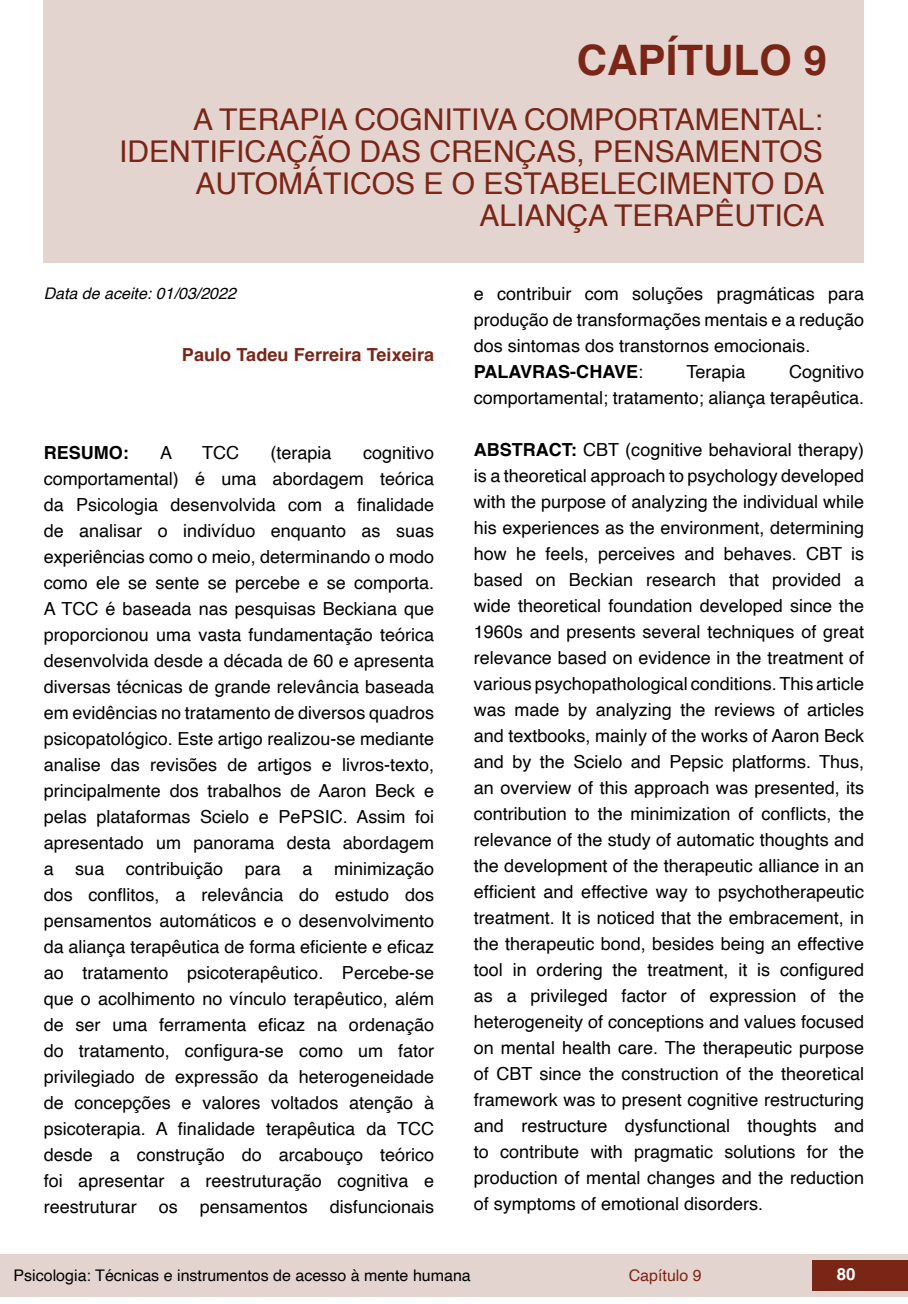
<style>
.page{position:relative;width:908px;height:1304px;background:#fff}
.page>*{position:absolute;margin:0;border:0;box-sizing:border-box;transform-origin:0 0}
.t1{font:700 42px "Helvetica";color:#7a2616}
.t2{font:30px/32px "Helvetica";color:#7a2616;text-align:right}
.t3{font:18px/26px "Helvetica";color:#000;text-align:justify}
.t4{font:700 18px "Helvetica";letter-spacing:.005em;color:#7a2616}
.t5{font:700 18px "Helvetica";color:#000}
.t6{font:700 16.8px "Helvetica";color:#fff}
.t7{font:16px "Helvetica";color:#000}
.t8{font:italic 16px "Helvetica";color:#000}
.t9{font:16px "Helvetica";color:#7a2616}
.s1{font-weight:700}
</style>
<div class="page">
<div style="left:0;top:1254px;width:906px;height:43px;background:#e4d4d0"></div>
<div style="left:812px;top:1261px;width:95px;height:30px;background:#7a2616"></div>
<div style="left:44px;top:0;width:819px;height:263px;background:#e4d4d0"></div>
<h1 class="t1" style="left:576px;top:35px;width:251px">CAPÍTULO 9</h1>
<h2 class="t2" style="left:119px;top:104px;width:706px">A TERAPIA COGNITIVA COMPORTAMENTAL:<br>IDENTIFICAÇÃO DAS CRENÇAS, PENSAMENTOS AUTOMÁTICOS E O ESTABELECIMENTO DA ALIANÇA TERAPÊUTICA</h2>
<p class="t8" style="left:44px;top:280px;width:194px">Data de aceite: 01/03/2022</p>
<p class="t4" style="left:182px;top:344px;width:253px">Paulo Tadeu Ferreira Teixeira</p>
<p class="t5" style="left:44px;top:441px;width:86px">RESUMO:</p>
<p class="t3" style="left:160px;top:440px;width:14px">A</p>
<p class="t3" style="left:202px;top:440px;width:38px">TCC</p>
<p class="t3" style="left:270px;top:440px;width:63px">(terapia</p>
<p class="t3" style="left:44px;top:440px;width:392px;text-indent:319px">cognitivo comportamental) é uma abordagem teórica da Psicologia desenvolvida com a finalidade de analisar o indivíduo enquanto as suas experiências como o meio, determinando o modo como ele se sente se percebe e se comporta.<br>A TCC é baseada nas pesquisas Beckiana que proporcionou uma vasta fundamentação teórica desenvolvida desde a década de 60 e apresenta diversas técnicas de grande relevância baseada em evidências no tratamento de diversos quadros psicopatológico. Este artigo realizou-se mediante analise das revisões de artigos e livros-texto, principalmente dos trabalhos de Aaron Beck e pelas plataformas Scielo e PePSIC. Assim foi apresentado um panorama desta abordagem a sua contribuição para a minimização dos conflitos, a relevância do estudo dos pensamentos automáticos e o desenvolvimento da aliança terapêutica de forma eficiente e eficaz ao tratamento psicoterapêutico. Percebe-se que o acolhimento no vínculo terapêutico, além de ser uma ferramenta eficaz na ordenação do tratamento, configura-se como um fator privilegiado de expressão da heterogeneidade de concepções e valores voltados atenção à psicoterapia. A finalidade terapêutica da TCC desde a construção do arcabouço teórico foi apresentar a reestruturação cognitiva e reestruturar os pensamentos disfuncionais</p>
<p class="t3" style="left:473px;top:281px;width:392px;text-align:left">e contribuir com soluções pragmáticas para produção de transformações mentais e a redução dos sintomas dos transtornos emocionais.<br><span class="s1">PALAVRAS-CHAVE</span>:</p>
<p class="t3" style="left:473px;top:359px;width:392px;text-align:right">Cognitivo<br>comportamental; tratamento; aliança terapêutica.</p>
<p class="t3" style="left:473px;top:437px;width:392px"><span class="s1">ABSTRACT:</span> CBT (cognitive behavioral therapy) is a theoretical approach to psychology developed with the purpose of analyzing the individual while his experiences as the environment, determining how he feels, perceives and behaves. CBT is based on Beckian research that provided a wide theoretical foundation developed since the 1960s and presents several techniques of great relevance based on evidence in the treatment of various psychopathological conditions. This article was made by analyzing the reviews of articles and textbooks, mainly of the works of Aaron Beck and by the Scielo and Pepsic platforms. Thus, an overview of this approach was presented, its contribution to the minimization of conflicts, the relevance of the study of automatic thoughts and the development of the therapeutic alliance in an efficient and effective way to psychotherapeutic treatment. It is noticed that the embracement, in the therapeutic bond, besides being an effective tool in ordering the treatment, it is configured as a privileged factor of expression of the heterogeneity of conceptions and values focused on mental health care. The therapeutic purpose of CBT since the construction of the theoretical framework was to present cognitive restructuring and restructure dysfunctional thoughts and to contribute with pragmatic solutions for the production of mental changes and the reduction of symptoms of emotional disorders.</p>
<p class="t3" style="left:686px;top:359px;width:61px">Terapia</p>
<p class="t7" style="left:14px;top:1263px;width:458px">Psicologia: Técnicas e instrumentos de acesso à mente humana</p>
<p class="t9" style="left:628px;top:1263px;width:74px">Capítulo 9</p>
<p class="t6" style="left:836px;top:1264px;width:20px">80</p>
</div>
